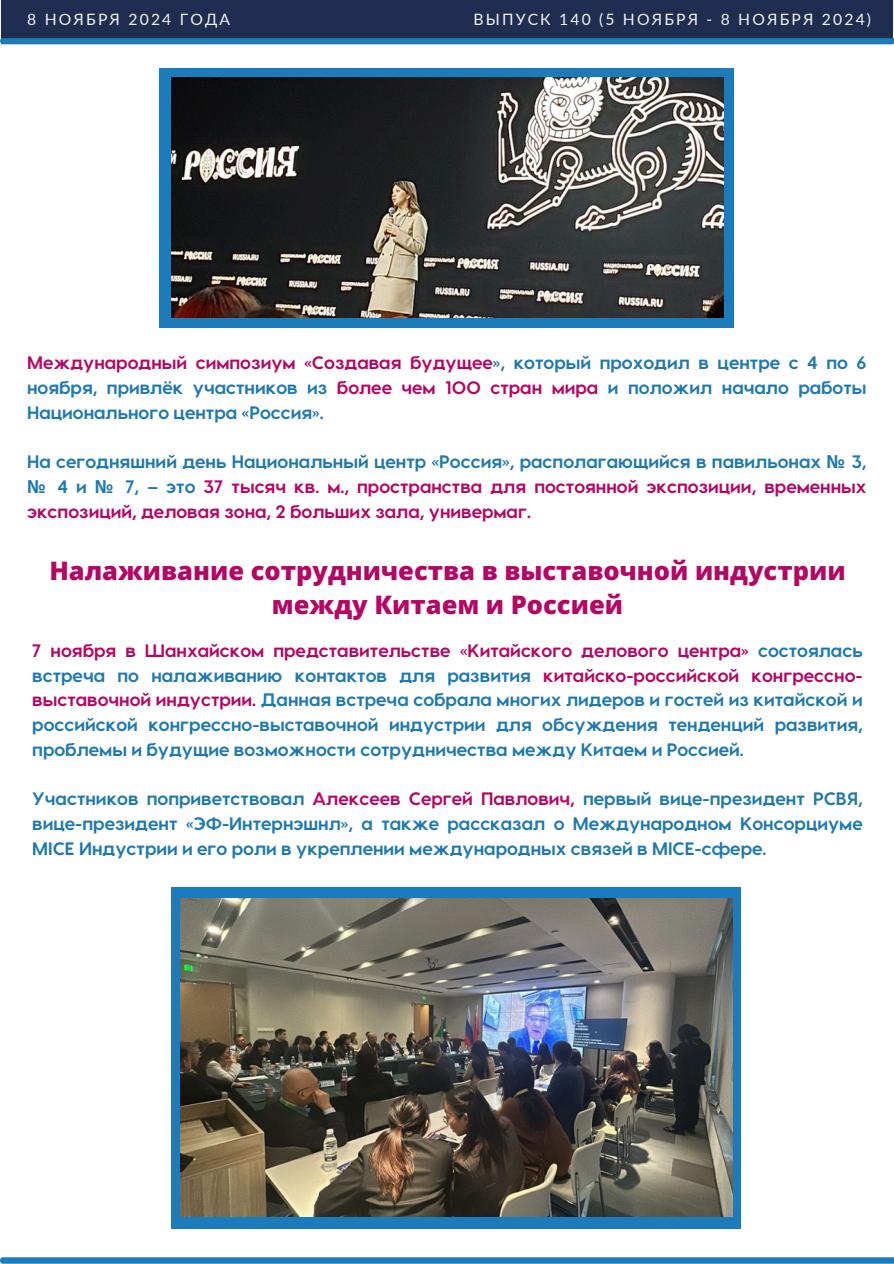
<style>
.page{position:relative;width:894px;height:1264px;background:#fff}
.page>*{position:absolute;margin:0;border:0;box-sizing:border-box;transform-origin:0 0}
.t1{font:800 25.5px/33.8px "Open Sans";color:#b40764;text-align:center}
.t2{font:700 18px/24.8px "Visby CF";color:#1e79ae;text-align:justify}
.t3{font:700 18px/24.8px "Visby CF";color:#b40764;text-align:justify}
.t4{font:15.6px "Lato";letter-spacing:.14em;color:#f2f2f2}
.s1{color:#b40764}
.s2{color:#1e79ae}
.s3{font-family:"Noto Sans";color:#1e79ae}
</style>
<div class="page">
<div style="left:0;top:0;width:893px;height:45px;background:#1e2d50"></div>
<img style="left:0;top:1257px;width:893px;height:6px">
<img style="left:0;top:38px;width:893px;height:6px">
<div style="left:171px;top:887px;width:570px;height:341px;background:#1b7bbb"></div>
<img style="left:180px;top:898px;width:552px;height:318px">
<div style="left:159px;top:68px;width:574px;height:260px;background:#1b7bbb"></div>
<img style="left:171px;top:78px;width:552px;height:240px">
<p class="t4" style="left:27px;top:10px;width:204px">8 НОЯБРЯ 2024 ГОДА</p>
<h2 class="t4" style="left:473px;top:10px;width:399px">ВЫПУСК 140 (5 НОЯБРЯ - 8 НОЯБРЯ 2024)</h2>
<p class="t2" style="left:27px;top:349px;width:840px"><span class="s1">Международный симпозиум «Создавая будущее</span>», который проходил в центре с 4 по 6 ноября, привлёк участников из <span class="s1">более чем 100 стран мира</span> и положил начало работы Национального центра «Россия».</p>
<p class="t3" style="left:27px;top:448px;width:840px"><span class="s2">На сегодняшний день Национальный центр «Россия», располагающийся в павильонах</span> <span class="s3">№</span> <span class="s2">3, </span><span class="s3">№</span> <span class="s2">4 и</span> <span class="s3">№</span> <span class="s2">7, – это</span> 37 тысяч кв. м., пространства для постоянной экспозиции, временных экспозиций, деловая зона, 2 больших зала, универмаг.</p>
<h2 class="t1" style="left:49px;top:553px;width:797px">Налаживание сотрудничества в выставочной индустрии между Китаем и Россией</h2>
<h1 class="t2" style="left:32px;top:637px;width:831px"><span class="s1">7 ноября в Шанхайском представительстве «Китайского делового центра»</span> состоялась встреча по налаживанию контактов для развития <span class="s1">китайско-российской конгрессно&shy;выставочной индустрии.</span> Данная встреча собрала многих лидеров и гостей из китайской и российской конгрессно-выставочной индустрии для обсуждения тенденций развития, проблемы и будущие возможности сотрудничества между Китаем и Россией.</h1>
<h2 class="t2" style="left:32px;top:785px;width:831px">Участников поприветствовал <span class="s1">Алексеев Сергей Павлович,</span> первый вице-президент РСВЯ, вице-президент «ЭФ-Интернэшнл», а также рассказал о Международном Консорциуме MICE Индустрии и его роли в укреплении международных связей в MICE-сфере.</h2>
</div>
